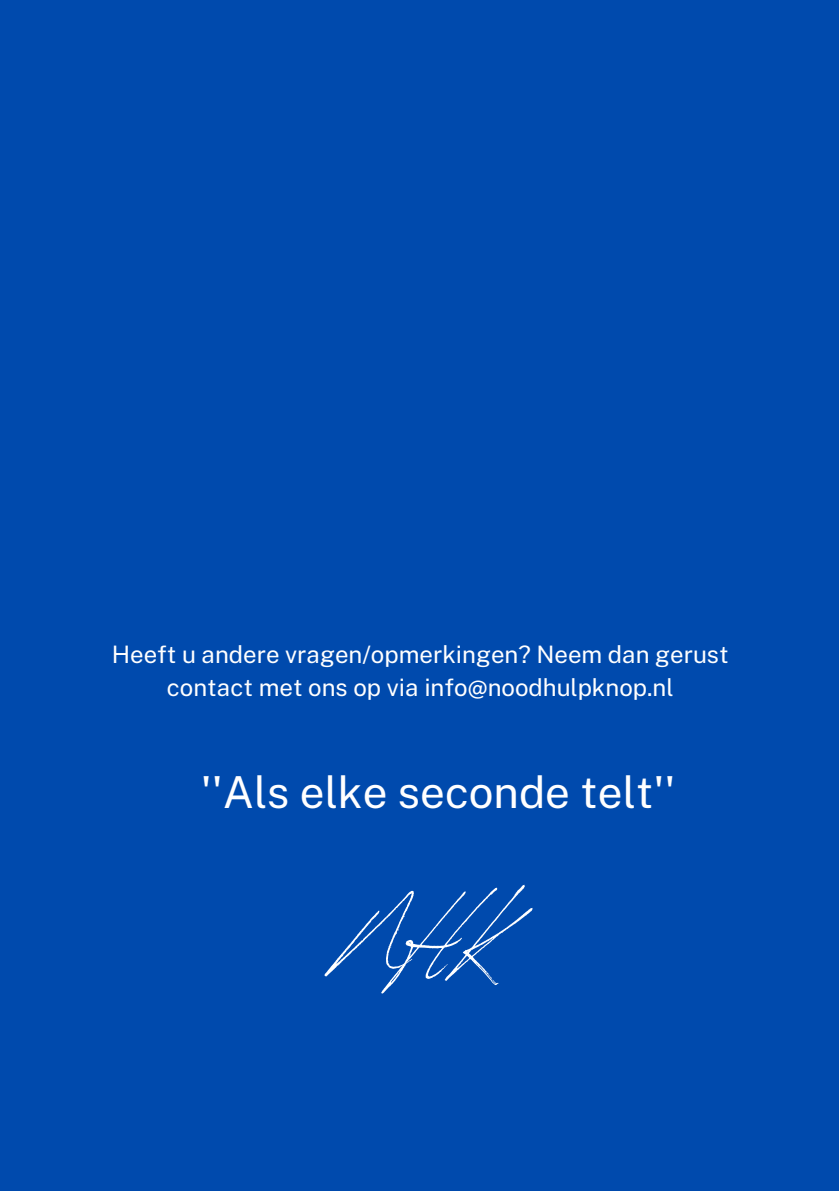
<style>
.page{position:relative;width:839px;height:1191px;background:#fff}
.page>*{position:absolute;margin:0;border:0;box-sizing:border-box;transform-origin:0 0}
.t1{font:100.4px "Revive 80 Signature";color:#fff}
.t2{font:44px "Public Sans";color:#fff}
.t3{font:24px/33px "Public Sans";color:#fff;text-align:center}
</style>
<div class="page">
<div style="left:0;top:0;width:838px;height:1191px;background:#004aad"></div>
<p class="t3" style="left:112px;top:638px;width:618px">Heeft u andere vragen/opmerkingen? Neem dan gerust contact met ons op via info@noodhulpknop.nl</p>
<h2 class="t2" style="left:201px;top:766px;width:476px">''Als elke seconde telt''</h2>
<h1 class="t1" style="left:344px;top:861px;width:207px">N HK</h1>
</div>
